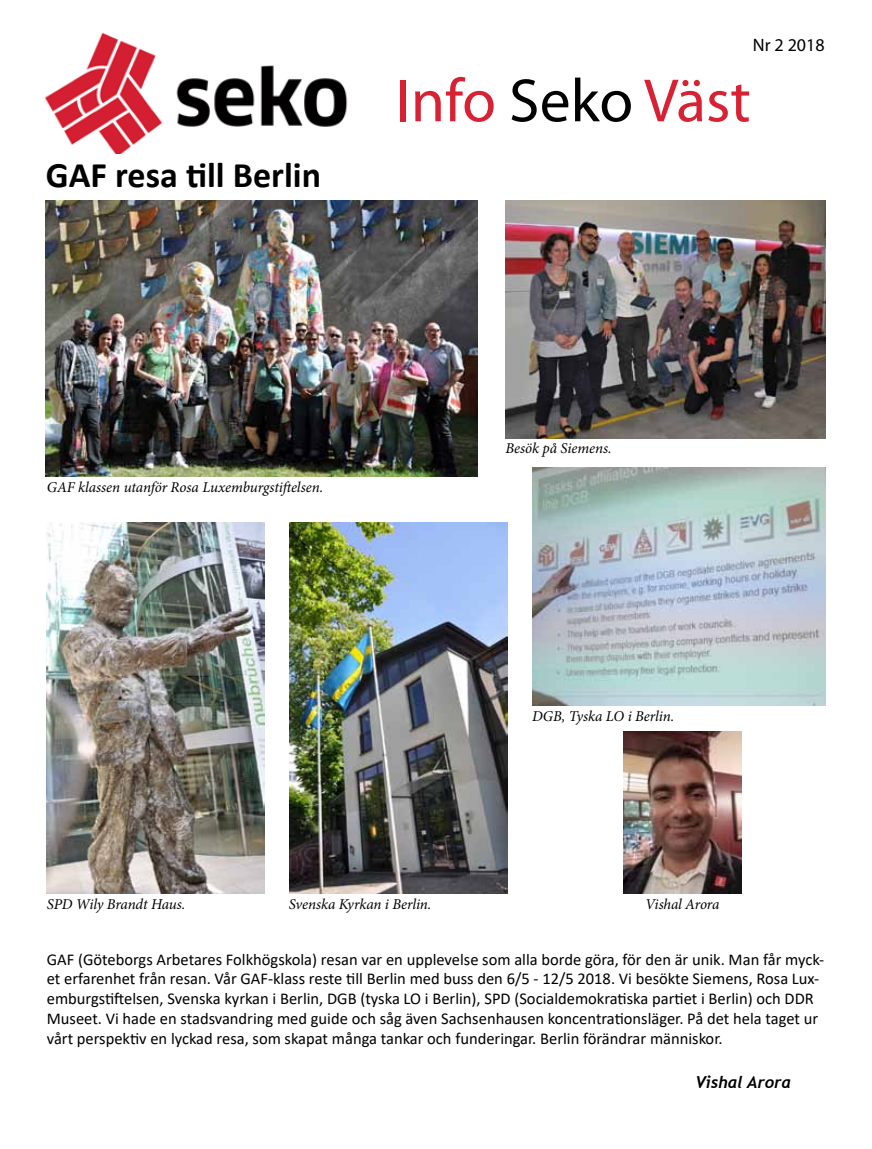
<style>
.page{position:relative;width:872px;height:1149px;background:#fff}
.page>*{position:absolute;margin:0;border:0;box-sizing:border-box;transform-origin:0 0}
.t1{font:61.5px "Myriad Pro";color:#d82132}
.t2{font:700 36px "Calibri";color:#000}
.t3{font:18px "Myriad Pro";color:#000}
.t4{font:16.5px/19.8px "Calibri";color:#000}
.t5{font:italic 700 16.5px "Trebuchet";color:#000}
.t6{font:italic 15px "Minion Pro";letter-spacing:-.01em;color:#000}
.s1{color:#000}
</style>
<div class="page">
<img style="left:44px;top:32px;width:304px;height:121px">
<div style="left:175px;top:131px;width:101px;height:23px;background:#fff"></div>
<img style="left:46px;top:200px;width:431px;height:276px">
<img style="left:505px;top:200px;width:320px;height:238px">
<img style="left:47px;top:522px;width:217px;height:371px">
<img style="left:289px;top:522px;width:218px;height:371px">
<img style="left:532px;top:467px;width:293px;height:238px">
<img style="left:623px;top:731px;width:118px;height:162px">
<p class="t3" style="left:753px;top:34px;width:73px">Nr 2 2018</p>
<h2 class="t2" style="left:46px;top:149px;width:277px">GAF resa till Berlin</h2>
<h1 class="t1" style="left:395px;top:63px;width:356px">Info <span class="s1">Seko</span> Väst</h1>
<p class="t6" style="left:47px;top:476px;width:278px">GAF klassen utanför Rosa Luxemburgstiftelsen.</p>
<p class="t6" style="left:505px;top:438px;width:108px">Besök på Siemens.</p>
<p class="t6" style="left:532px;top:705px;width:144px">DGB, Tyska LO i Berlin.</p>
<p class="t6" style="left:47px;top:893px;width:140px">SPD Wily Brandt Haus.</p>
<p class="t6" style="left:289px;top:893px;width:144px">Svenska Kyrkan i Berlin.</p>
<p class="t6" style="left:645px;top:894px;width:76px">Vishal Arora</p>
<p class="t4" style="left:47px;top:948px;width:779px">GAF (Göteborgs Arbetares Folkhögskola) resan var en upplevelse som alla borde göra, för den är unik. Man får myck&shy;et erfarenhet från resan. Vår GAF-klass reste till Berlin med buss den 6/5 - 12/5 2018. Vi besökte Siemens, Rosa Lux&shy;emburgstiftelsen, Svenska kyrkan i Berlin, DGB (tyska LO i Berlin), SPD (Socialdemokratiska partiet i Berlin) och DDR Museet. Vi hade en stadsvandring med guide och såg även Sachsenhausen koncentrationsläger. På det hela taget ur vårt perspektiv en lyckad resa, som skapat många tankar och funderingar. Berlin förändrar människor.</p>
<p class="t5" style="left:695px;top:1071px;width:98px">Vishal Arora</p>
</div>
